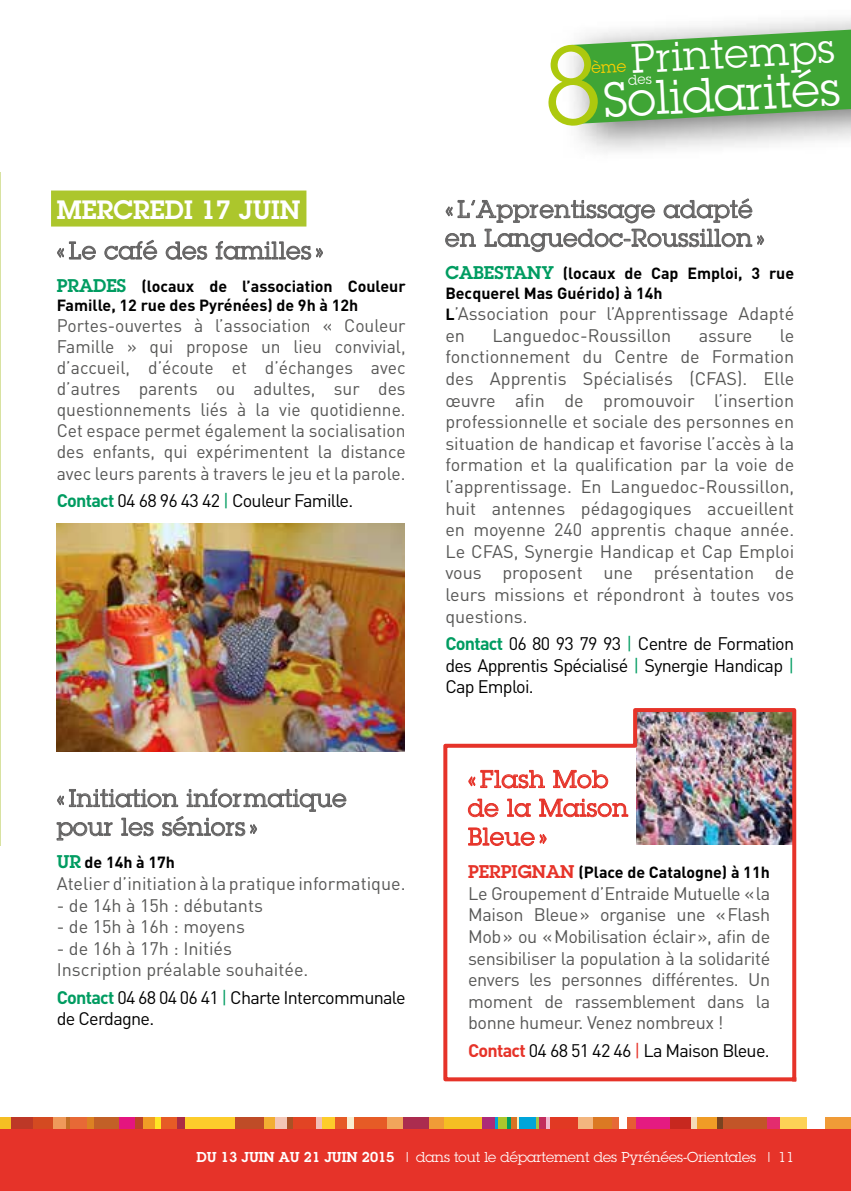
<style>
.page{position:relative;width:851px;height:1191px;background:#fff}
.page>*{position:absolute;margin:0;border:0;box-sizing:border-box;transform-origin:0 0}
.t1{font:47.4px "Lubalin Graph";color:#fff}
.t2{font:40.4px "Lubalin Graph";color:#fff}
.t3{font:600 26px "Lubalin Graph";color:#fff}
.t4{font:24px/28.8px "Lubalin Graph";letter-spacing:.03em;color:#646363}
.t5{font:24px/28.8px "Lubalin Graph";letter-spacing:.03em;color:#e63329}
.t6{font:18px/21.6px "DIN";color:#575756;text-align:justify}
.t7{font:18px/21.6px "DIN";letter-spacing:-.04em;color:#000}
.t8{font:700 16px/19.2px "DIN";color:#000}
.t9{font:14px "Lubalin Graph";color:#fff}
.s1{font-family:"Lubalin Graph";font-weight:600;font-size:18px;color:#009c61}
.s2{font-weight:700;color:#009c61}
.s3{color:#009c61}
.s4{font-weight:700;font-size:16px;color:#000}
.s5{font-family:"Lubalin Graph";font-weight:600;font-size:18px;color:#e63329}
.s6{font-weight:700;color:#e63329}
.s7{color:#e63329}
.s8{font-weight:600}
</style>
<div class="page">
<div style="left:0;top:1117px;width:850px;height:74px;background:#e63329"></div>
<div style="left:824px;top:1117px;width:26px;height:11px;background:#f09b37"></div>
<div style="left:807px;top:1117px;width:17px;height:11px;background:#fff"></div>
<div style="left:779px;top:1117px;width:28px;height:11px;background:#fdd256"></div>
<div style="left:766px;top:1117px;width:13px;height:11px;background:#e32c6e"></div>
<div style="left:722px;top:1117px;width:44px;height:11px;background:#c25528"></div>
<div style="left:716px;top:1117px;width:6px;height:11px;background:#794320"></div>
<div style="left:696px;top:1117px;width:20px;height:11px;background:#f09c26"></div>
<svg style="left:690px;top:1117px;width:6px;height:11px"></svg>
<div style="left:670px;top:1117px;width:20px;height:11px;background:#c7281f"></div>
<div style="left:635px;top:1117px;width:34px;height:11px;background:#e41b81"></div>
<div style="left:627px;top:1117px;width:8px;height:11px;background:#e75c34"></div>
<div style="left:619px;top:1117px;width:8px;height:11px;background:#fff"></div>
<div style="left:611px;top:1117px;width:8px;height:11px;background:#e76936"></div>
<div style="left:592px;top:1117px;width:19px;height:11px;background:#db7923"></div>
<div style="left:578px;top:1117px;width:14px;height:11px;background:#f3b67f"></div>
<div style="left:549px;top:1117px;width:29px;height:11px;background:#e13923"></div>
<svg style="left:546px;top:1117px;width:3px;height:11px"></svg>
<div style="left:538px;top:1117px;width:7px;height:11px;background:#c32c5d"></div>
<svg style="left:535px;top:1117px;width:3px;height:11px"></svg>
<div style="left:519px;top:1117px;width:16px;height:11px;background:#00a5da"></div>
<svg style="left:517px;top:1117px;width:2px;height:11px"></svg>
<div style="left:510px;top:1117px;width:7px;height:11px;background:#da7223"></div>
<svg style="left:507px;top:1117px;width:3px;height:11px"></svg>
<div style="left:497px;top:1117px;width:10px;height:11px;background:#acc62c"></div>
<svg style="left:495px;top:1117px;width:2px;height:11px"></svg>
<div style="left:482px;top:1117px;width:12px;height:11px;background:#ac2b79"></div>
<div style="left:443px;top:1117px;width:39px;height:11px;background:#f5be23"></div>
<div style="left:429px;top:1117px;width:15px;height:11px;background:#f09b37"></div>
<div style="left:402px;top:1117px;width:27px;height:11px;background:#ab2c4f"></div>
<div style="left:387px;top:1117px;width:15px;height:11px;background:#f1a55b"></div>
<div style="left:334px;top:1117px;width:53px;height:11px;background:#e65b26"></div>
<div style="left:322px;top:1117px;width:12px;height:11px;background:#fdcd2b"></div>
<div style="left:315px;top:1117px;width:7px;height:11px;background:#f1bfb6"></div>
<div style="left:347px;top:1117px;width:7px;height:11px;background:#f8efd1"></div>
<div style="left:293px;top:1117px;width:22px;height:11px;background:#e24424"></div>
<div style="left:286px;top:1117px;width:7px;height:11px;background:#ab5125"></div>
<div style="left:275px;top:1117px;width:11px;height:11px;background:#f3c6b6"></div>
<div style="left:263px;top:1117px;width:12px;height:11px;background:#f2ae32"></div>
<div style="left:234px;top:1117px;width:29px;height:11px;background:#bf4c27"></div>
<div style="left:184px;top:1117px;width:51px;height:11px;background:#fdcd2b"></div>
<div style="left:177px;top:1117px;width:7px;height:11px;background:#aa2c44"></div>
<div style="left:160px;top:1117px;width:17px;height:11px;background:#e65b26"></div>
<div style="left:155px;top:1117px;width:5px;height:11px;background:#ffe525"></div>
<div style="left:142px;top:1117px;width:13px;height:11px;background:#f09c26"></div>
<div style="left:135px;top:1117px;width:7px;height:11px;background:#be4127"></div>
<div style="left:118px;top:1117px;width:17px;height:11px;background:#e4157f"></div>
<div style="left:93px;top:1117px;width:26px;height:11px;background:#c26027"></div>
<div style="left:87px;top:1117px;width:7px;height:11px;background:#dc8123"></div>
<div style="left:69px;top:1117px;width:18px;height:11px;background:#e76936"></div>
<div style="left:65px;top:1117px;width:5px;height:11px;background:#c36e25"></div>
<div style="left:51px;top:1117px;width:15px;height:11px;background:#ef995a"></div>
<div style="left:25px;top:1117px;width:28px;height:11px;background:#d44a21"></div>
<div style="left:5px;top:1117px;width:27px;height:11px;background:#bd3827"></div>
<div style="left:0;top:1117px;width:11px;height:11px;background:#f5be23"></div>
<div style="left:551px;top:6px;width:299px;height:157px;background:#000;opacity:.55"></div>
<hr style="left:0;top:172px;width:1px;height:673px;background:#d8e2a1">
<div style="left:51px;top:190px;width:255px;height:36px;background:#acc62c"></div>
<svg style="left:57px;top:241px;width:39px;height:19px"></svg>
<svg style="left:104px;top:239px;width:53px;height:21px"></svg>
<svg style="left:165px;top:241px;width:42px;height:19px"></svg>
<svg style="left:215px;top:241px;width:108px;height:19px"></svg>
<svg style="left:56px;top:788px;width:290px;height:53px"></svg>
<svg style="left:445px;top:198px;width:319px;height:54px"></svg>
<img style="left:57px;top:523px;width:347px;height:228px">
<img style="left:443px;top:708px;width:354px;height:374px">
<svg style="left:551px;top:28px;width:299px;height:99px"></svg>
<p class="t3" style="left:57px;top:192px;width:245px">MERCREDI 17 JUIN</p>
<p class="t4" style="left:57px;top:236px;width:268px">« Le café des familles »</p>
<p class="t8" style="left:57px;top:276px;width:350px"><span class="s1">PRADES</span> (locaux de l’association Couleur<br>Famille, 12 rue des Pyrénées) de 9h à 12h</p>
<p class="t6" style="left:57px;top:315px;width:350px;line-height:21px">Portes-ouvertes à l’association « Couleur Famille » qui propose un lieu convivial, d’accueil, d’écoute et d’échanges avec d’autres parents ou adultes, sur des questionnements liés à la vie quotidienne.<br>Cet espace permet également la socialisation des enfants, qui expérimentent la distance avec leurs parents à travers le jeu et la parole.</p>
<p class="t7" style="left:57px;top:489px;width:298px"><span class="s2">Contact</span> 04 68 96 43 42 <span class="s3">|</span> Couleur Famille.</p>
<p class="t4" style="left:57px;top:783px;width:291px">« Initiation informatique pour les séniors »</p>
<p class="t8" style="left:57px;top:852px;width:120px"><span class="s1">UR</span> de 14h à 17h</p>
<p class="t6" style="left:57px;top:872px;width:350px">Atelier d’initiation à la pratique informatique.</p>
<p class="t6" style="left:57px;top:894px;width:208px">- de 14h à 15h : débutants</p>
<p class="t6" style="left:57px;top:915px;width:190px">- de 15h à 16h : moyens</p>
<p class="t6" style="left:57px;top:937px;width:177px">- de 16h à 17h : Initiés</p>
<p class="t6" style="left:57px;top:958px;width:253px">Inscription préalable souhaitée.</p>
<p class="t7" style="left:57px;top:986px;width:350px"><span class="s2">Contact</span> 04 68 04 06 41 <span class="s3">|</span> Charte Intercommunale de Cerdagne.</p>
<h2 class="t2" style="left:630px;top:33px;width:204px;rotate:-3deg">Printemps</h2>
<h1 class="t1" style="left:602px;top:70px;width:238px;rotate:-3deg">Solidarités</h1>
<p class="t4" style="left:445px;top:194px;width:320px">« L’Apprentissage adapté en Languedoc-Roussillon »</p>
<p class="t8" style="left:445px;top:263px;width:350px"><span class="s1">CABESTANY</span> (locaux de Cap Emploi, 3 rue<br>Becquerel Mas Guérido) à 14h</p>
<p class="t6" style="left:445px;top:302px;width:350px"><span class="s4">L</span>’Association pour l’Apprentissage Adapté en</p>
<p class="t6" style="left:492px;top:324px;width:180px">Languedoc-Roussillon</p>
<p class="t6" style="left:698px;top:324px;width:55px">assure</p>
<p class="t6" style="left:445px;top:324px;width:350px;text-indent:334px">le fonctionnement du Centre de Formation des Apprentis Spécialisés (CFAS). Elle œuvre afin de promouvoir l’insertion professionnelle et sociale des personnes en situation de handicap et favorise l’accès à la formation et la qualification par la voie de l’apprentissage. En Languedoc-Roussillon, huit antennes pédagogiques accueillent en moyenne 240 apprentis chaque année.<br>Le CFAS, Synergie Handicap et Cap Emploi vous proposent une présentation de leurs missions et répondront à toutes vos questions.</p>
<p class="t7" style="left:445px;top:632px;width:350px;text-align:justify"><span class="s2">Contact</span> 06 80 93 79 93 <span class="s3">|</span> Centre de Formation des Apprentis Spécialisé <span class="s3">|</span> Synergie Handicap <span class="s3">| </span>Cap Emploi.</p>
<p class="t5" style="left:468px;top:764px;width:162px">« Flash Mob de la Maison<br>Bleue »</p>
<p class="t8" style="left:468px;top:862px;width:303px"><span class="s5">PERPIGNAN</span> (Place de Catalogne) à 11h</p>
<p class="t6" style="left:468px;top:882px;width:304px">Le Groupement d’Entraide Mutuelle «la Maison Bleue» organise une «Flash Mob» ou «Mobilisation éclair», afin de sensibiliser la population à la solidarité envers les personnes différentes. Un moment de rassemblement dans la bonne humeur. Venez nombreux !</p>
<p class="t7" style="left:468px;top:1039px;width:303px"><span class="s6">Contact</span> 04 68 51 42 46 <span class="s7">|</span> La Maison Bleue.</p>
<p class="t9" style="left:196px;top:1148px;width:599px"><span class="s8">DU 13 JUIN AU 21 JUIN 2015</span> | dans tout le département des Pyrénées-Orientales | 11</p>
</div>
